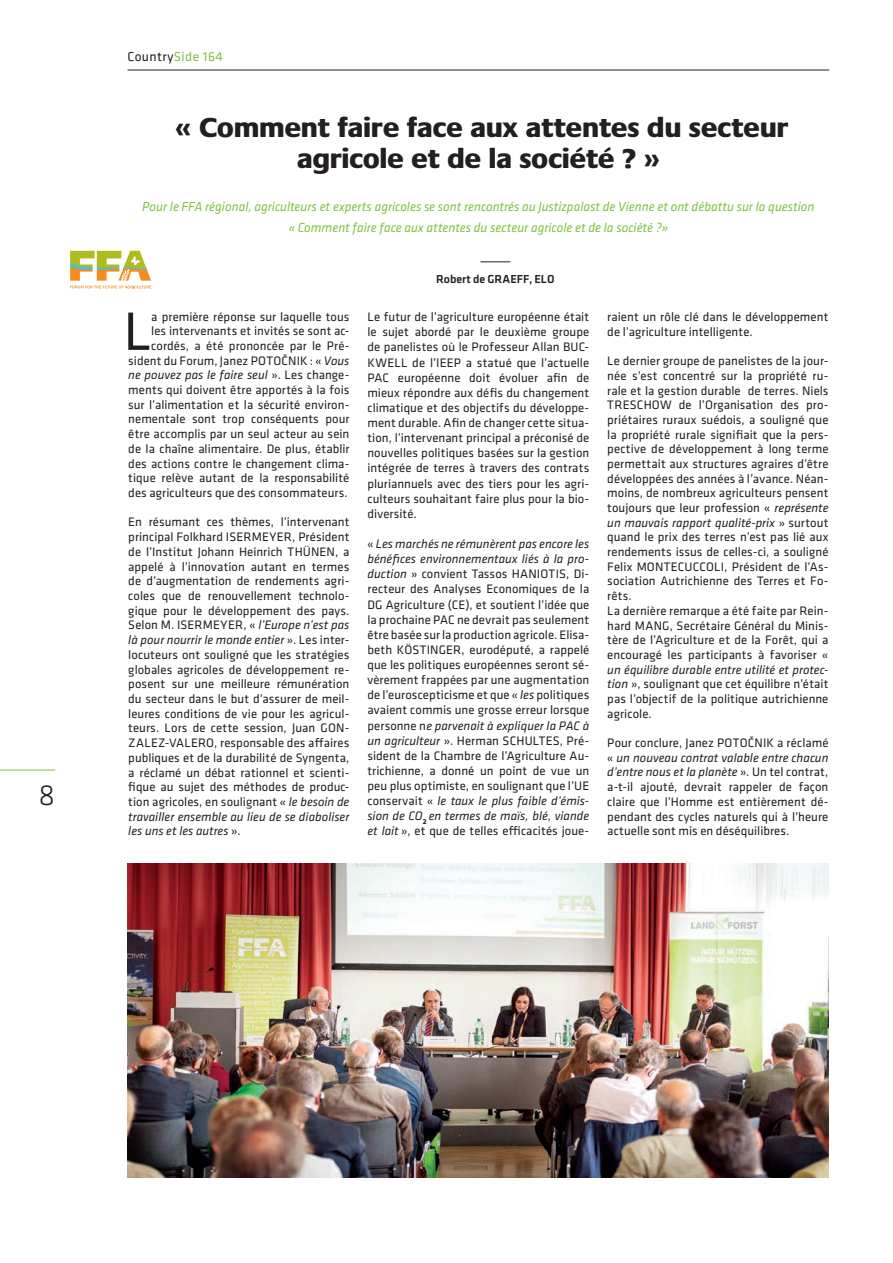
<style>
.page{position:relative;width:893px;height:1263px;background:#fff}
.page>*{position:absolute;margin:0;border:0;box-sizing:border-box;transform-origin:0 0}
.t1{font:55.95px "Klavika";color:#231f20}
.t2{font:300 30px "Klavika";color:#231f20}
.t3{font:800 28.5px/31.5px "Praxis";letter-spacing:.01em;color:#231f20;text-align:center}
.t4{font:italic 13.5px/21px "Klavika";letter-spacing:-.005em;color:#7fc241;text-align:center}
.t5{font:13.5px "Klavika";letter-spacing:.03em;color:#231f20}
.t6{font:12.75px/14.7px "Klavika";letter-spacing:.005em;color:#231f20;text-align:justify}
.t7{font:500 12px "Klavika";color:#231f20}
.s1{color:#7fc241}
.s2{font-style:italic}
</style>
<div class="page">
<hr style="left:0;top:770px;width:55px;height:1px;background:#7fc241">
<hr style="left:480px;top:261px;width:30px;height:1px;background:#231f20">
<hr style="left:128px;top:70px;width:701px;height:1px;background:#231f20">
<svg style="left:70px;top:251px;width:81px;height:37px"></svg>
<img style="left:128px;top:863px;width:700px;height:315px">
<h2 class="t2" style="left:39px;top:779px;width:18px">8</h2>
<p class="t5" style="left:128px;top:49px;width:97px">Country<span class="s1">Side 164</span></p>
<h3 class="t3" style="left:176px;top:112px;width:614px">« Comment faire face aux attentes du secteur agricole et de la société ? »</h3>
<p class="t4" style="left:142px;top:196px;width:674px">Pour le FFA régional, agriculteurs et experts agricoles se sont rencontrés au Justizpalast de Vienne et ont débattu sur la question « Comment faire face aux attentes du secteur agricole et de la société ?»</p>
<p class="t6" style="left:128px;top:310px;width:223px;text-align:right">a première réponse sur laquelle tous<br>les intervenants et invités se sont ac&shy;cordés, a été prononcée par le Pré&shy;sident du Forum, Janez POTOČNIK : « <span class="s2">Vous ne pouvez pas le faire seul</span> ». Les change&shy;ments qui doivent être apportés à la fois sur l’alimentation et la sécurité environ&shy;nementale sont trop conséquents pour être accomplis par un seul acteur au sein de la chaîne alimentaire. De plus, établir des actions contre le changement clima&shy;tique relève autant de la responsabilité des agriculteurs que des consommateurs.</p>
<p class="t6" style="left:128px;top:515px;width:223px">En résumant ces thèmes, l’intervenant principal Folkhard ISERMEYER, Président de l’Institut Johann Heinrich THÜNEN, a appelé à l’innovation autant en termes de d’augmentation de rendements agri&shy;coles que de renouvellement technolo&shy;gique pour le développement des pays.<br>Selon M. ISERMEYER, « <span class="s2">l’Europe n’est pas là pour nourrir le monde entier</span> ». Les inter&shy;locuteurs ont souligné que les stratégies globales agricoles de développement re&shy;posent sur une meilleure rémunération du secteur dans le but d’assurer de meil&shy;leures conditions de vie pour les agricul&shy;teurs. Lors de cette session, Juan GON-ZALEZ-VALERO, responsable des affaires publiques et de la durabilité de Syngenta, a réclamé un débat rationnel et scienti&shy;fique au sujet des méthodes de produc&shy;tion agricoles, en soulignant « <span class="s2">le besoin de travailler ensemble au lieu de se diaboliser les uns et les autres</span> ».</p>
<h1 class="t1" style="left:124px;top:301px;width:29px">L</h1>
<p class="t7" style="left:436px;top:273px;width:120px">Robert de GRAEFF, ELO</p>
<p class="t6" style="left:367px;top:310px;width:223px;line-height:15.1px">Le futur de l’agriculture européenne était le sujet abordé par le deuxième groupe de panelistes où le Professeur Allan BUC-KWELL de l’IEEP a statué que l’actuelle PAC européenne doit évoluer afin de mieux répondre aux défis du changement climatique et des objectifs du développe&shy;ment durable. Afin de changer cette situa&shy;tion, l’intervenant principal a préconisé de nouvelles politiques basées sur la gestion intégrée de terres à travers des contrats pluriannuels avec des tiers pour les agri&shy;culteurs souhaitant faire plus pour la bio&shy;diversité.</p>
<p class="t6" style="left:367px;top:536px;width:223px;line-height:15.1px">« <span class="s2">Les marchés ne rémunèrent pas encore les bénéfices environnementaux liés à la pro&shy;duction</span> » convient Tassos HANIOTIS, Di&shy;recteur des Analyses Economiques de la DG Agriculture (CE), et soutient l’idée que la prochaine PAC ne devrait pas seulement être basée sur la production agricole. Elisa&shy;beth KÖSTINGER, eurodéputé, a rappelé que les politiques européennes seront sé&shy;vèrement frappées par une augmentation de l’euroscepticisme et que « <span class="s2">les</span> politiques avaient commis une grosse erreur lorsque personne n<span class="s2">e parvenait à expliquer la PAC à un agriculteur</span> ». Herman SCHULTES, Pré&shy;sident de la Chambre de l’Agriculture Au&shy;trichienne, a donné un point de vue un peu plus optimiste, en soulignant que l’UE conservait « <span class="s2">le taux le plus faible d’émis&shy;sion de CO</span><sub>2</sub> <span class="s2">en termes de maïs, blé, viande et lait</span> », et que de telles efficacités joue-</p>
<p class="t6" style="left:607px;top:310px;width:223px">raient un rôle clé dans le développement de l’agriculture intelligente.</p>
<p class="t6" style="left:607px;top:354px;width:223px;text-align:left">Le dernier groupe de panelistes de la jour&shy;née s’est concentré sur la propriété ru&shy;rale et la gestion durable de terres. Niels TRESCHOW de l’Organisation des pro&shy;priétaires ruraux suédois, a souligné que la propriété rurale signifiait que la pers&shy;pective de développement à long terme permettait aux structures agraires d’être développées des années à l’avance. Néan&shy;moins, de nombreux agriculteurs pensent toujours que leur profession « <span class="s2">représente un mauvais rapport qualité-prix</span> » surtout quand le prix des terres n’est pas lié aux rendements issus de celles-ci, a souligné Felix MONTECUCCOLI, Président de l’As&shy;sociation Autrichienne des Terres et Fo&shy;rêts.<br>La dernière remarque a été faite par Rein&shy;hard MANG, Secrétaire Général du Minis&shy;tère de l’Agriculture et de la Forêt, qui a encouragé les participants à favoriser «</p>
<p class="t6" style="left:607px;top:662px;width:223px"><span class="s2">un équilibre durable entre utilité et protec&shy;tion</span> », soulignant que cet équilibre n’était pas l’objectif de la politique autrichienne agricole.</p>
<p class="t6" style="left:607px;top:736px;width:223px">Pour conclure, Janez POTOČNIK a réclamé « <span class="s2">un nouveau contrat valable entre chacun d’entre nous et la planète</span> ». Un tel contrat, a-t-il ajouté, devrait rappeler de façon claire que l’Homme est entièrement dé&shy;pendant des cycles naturels qui à l’heure actuelle sont mis en déséquilibres.</p>
</div>
